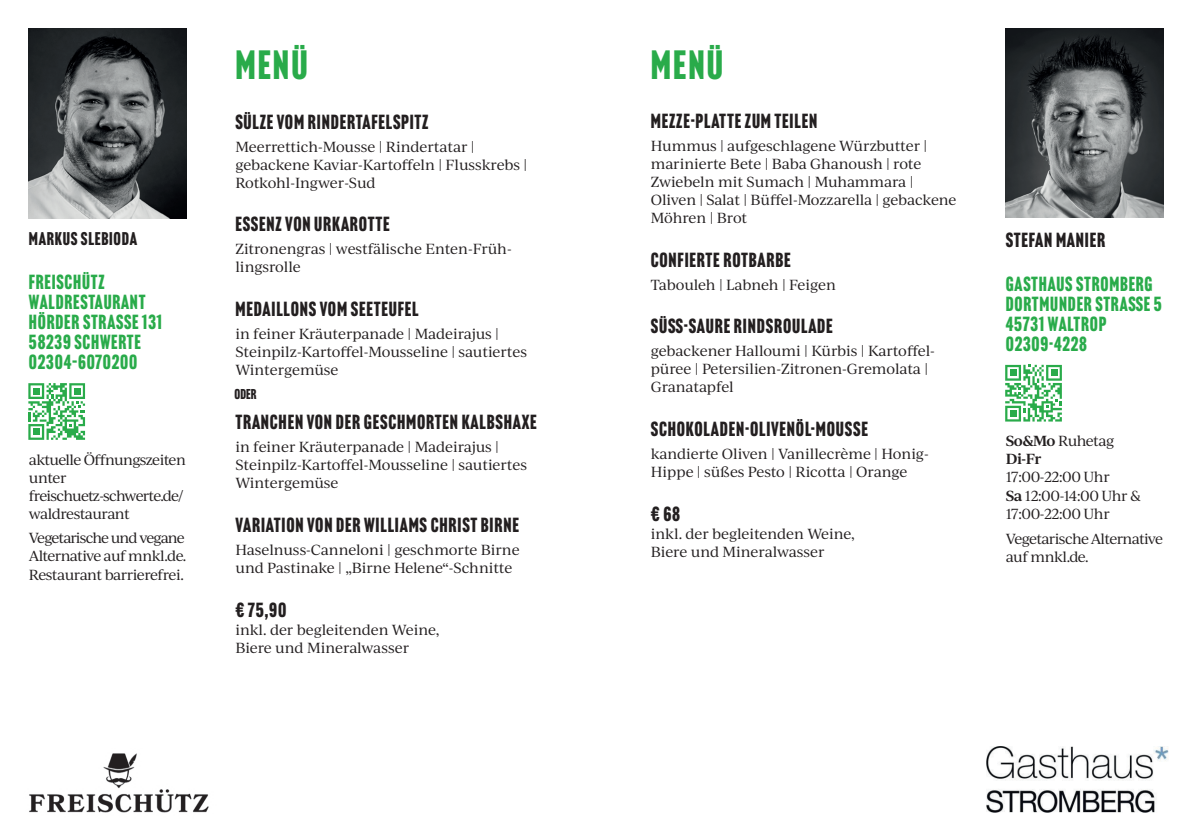
<style>
.page{position:relative;width:1191px;height:840px;background:#fff}
.page>*{position:absolute;margin:0;border:0;box-sizing:border-box;transform-origin:0 0}
.t1{font:40px "Headline Gothic ATF";letter-spacing:.055em;color:#29ab4a}
.t2{font:20px "Headline Gothic ATF";letter-spacing:.04em;color:#231f20}
.t3{font:20px/20px "Headline Gothic ATF";letter-spacing:.04em;color:#29ab4a}
.t4{font:18px "Headline Gothic ATF";letter-spacing:.04em;color:#231f20}
.t5{font:14px/18px "Ivy Journal";letter-spacing:-.015em;color:#231f20}
.t6{font:14px/18px "Ivy Journal";letter-spacing:-.05em;color:#231f20}
.t7{font:600 14px/18px "Ivy Journal";color:#231f20}
.t8{font:14px "Headline Gothic ATF";color:#231f20}
.s1{font-weight:400}
.s2{font-weight:600}
</style>
<div class="page">
<img style="left:986px;top:746px;width:182px;height:65px">
<img style="left:1005px;top:28px;width:158px;height:189px">
<img style="left:29px;top:753px;width:180px;height:60px">
<img style="left:29px;top:29px;width:157px;height:189px">
<svg style="left:28px;top:383px;width:57px;height:56px"></svg>
<div style="left:33px;top:428px;width:7px;height:7px;background:#29ab4a"></div>
<div style="left:33px;top:387px;width:7px;height:7px;background:#29ab4a"></div>
<div style="left:74px;top:387px;width:7px;height:7px;background:#29ab4a"></div>
<svg style="left:1005px;top:364px;width:57px;height:57px"></svg>
<p class="t4" style="left:29px;top:228px;width:110px">MARKUS SLEBIODA</p>
<h2 class="t3" style="left:29px;top:272px;width:135px">FREISCHÜTZ<br>WALDRESTAURANT<br>HÖRDER STRASSE 131<br>58239 SCHWERTE<br>02304–6070200</h2>
<p class="t6" style="left:29px;top:449px;width:158px">aktuelle Öffnungszeiten unter freischuetz-schwerte.de/ waldrestaurant</p>
<p class="t6" style="left:29px;top:528px;width:159px">Vegetarische und vegane<br>Alternative auf mnkl.de.<br>Restaurant barrierefrei.</p>
<h1 class="t1" style="left:235px;top:42px;width:74px">MENÜ</h1>
<h2 class="t2" style="left:235px;top:110px;width:195px">SÜLZE VOM RINDERTAFELSPITZ</h2>
<p class="t5" style="left:235px;top:137px;width:293px">Meerrettich-Mousse | Rindertatar | gebackene Kaviar-Kartoffeln | Flusskrebs |<br>Rotkohl-Ingwer-Sud</p>
<h2 class="t2" style="left:235px;top:212px;width:156px">ESSENZ VON URKAROTTE</h2>
<p class="t5" style="left:235px;top:239px;width:278px">Zitronengras | westfälische Enten-Früh&shy;lingsrolle</p>
<h2 class="t2" style="left:235px;top:297px;width:185px">MEDAILLONS VOM SEETEUFEL</h2>
<p class="t5" style="left:235px;top:324px;width:293px">in feiner Kräuterpanade | Madeirajus |<br>Steinpilz-Kartoffel-Mousseline | sautiertes<br>Wintergemüse</p>
<h2 class="t2" style="left:235px;top:410px;width:303px">TRANCHEN VON DER GESCHMORTEN KALBSHAXE</h2>
<p class="t5" style="left:235px;top:437px;width:293px">in feiner Kräuterpanade | Madeirajus |<br>Steinpilz-Kartoffel-Mousseline | sautiertes<br>Wintergemüse</p>
<h2 class="t2" style="left:235px;top:513px;width:285px">VARIATION VON DER WILLIAMS CHRIST BIRNE</h2>
<p class="t5" style="left:235px;top:540px;width:286px">Haselnuss-Canneloni | geschmorte Birne und Pastinake | „Birne Helene“-Schnitte</p>
<p class="t8" style="left:235px;top:386px;width:23px">ODER</p>
<h2 class="t2" style="left:235px;top:597px;width:52px">€ 75,90</h2>
<p class="t5" style="left:235px;top:619px;width:206px">inkl. der begleitenden Weine,<br>Biere und Mineralwasser</p>
<h1 class="t1" style="left:651px;top:41px;width:74px">MENÜ</h1>
<h2 class="t2" style="left:651px;top:109px;width:168px">MEZZE-PLATTE ZUM TEILEN</h2>
<p class="t5" style="left:651px;top:136px;width:307px">Hummus | aufgeschlagene Würzbutter | marinierte Bete | Baba Ghanoush | rote Zwiebeln mit Sumach | Muhammara | Oliven | Salat | Büffel-Mozzarella | gebackene Möhren | Brot</p>
<h2 class="t2" style="left:651px;top:248px;width:141px">CONFIERTE ROTBARBE</h2>
<p class="t5" style="left:651px;top:275px;width:187px">Tabouleh | Labneh | Feigen</p>
<h2 class="t2" style="left:651px;top:314px;width:183px">SÜß-SAURE RINDSROULADE</h2>
<p class="t5" style="left:651px;top:341px;width:286px">gebackener Halloumi | Kürbis | Kartoffel&shy;püree | Petersilien-Zitronen-Gremolata |<br>Granatapfel</p>
<h2 class="t2" style="left:651px;top:416px;width:219px">SCHOKOLADEN-OLIVENÖL-MOUSSE</h2>
<p class="t5" style="left:651px;top:443px;width:279px">kandierte Oliven | Vanillecrème | Honig-<br>Hippe | süßes Pesto | Ricotta | Orange</p>
<h2 class="t2" style="left:651px;top:501px;width:31px">€ 68</h2>
<p class="t5" style="left:651px;top:523px;width:206px">inkl. der begleitenden Weine,<br>Biere und Mineralwasser</p>
<h2 class="t2" style="left:1005px;top:228px;width:101px">STEFAN MANIER</h2>
<h2 class="t3" style="left:1005px;top:273px;width:158px">GASTHAUS STROMBERG<br>DORTMUNDER STRAßE 5<br>45731 WALTROP<br>02309-4228</h2>
<p class="t7" style="left:1005px;top:431px;width:110px">So&amp;Mo <span class="s1">Ruhetag<br></span>Di-Fr</p>
<p class="t5" style="left:1005px;top:467px;width:137px">17:00-22:00 Uhr<br><span class="s2">Sa</span> 12:00-14:00 Uhr &amp;<br>17:00-22:00 Uhr</p>
<p class="t6" style="left:1005px;top:528px;width:159px">Vegetarische Alternative auf mnkl.de.</p>
</div>
